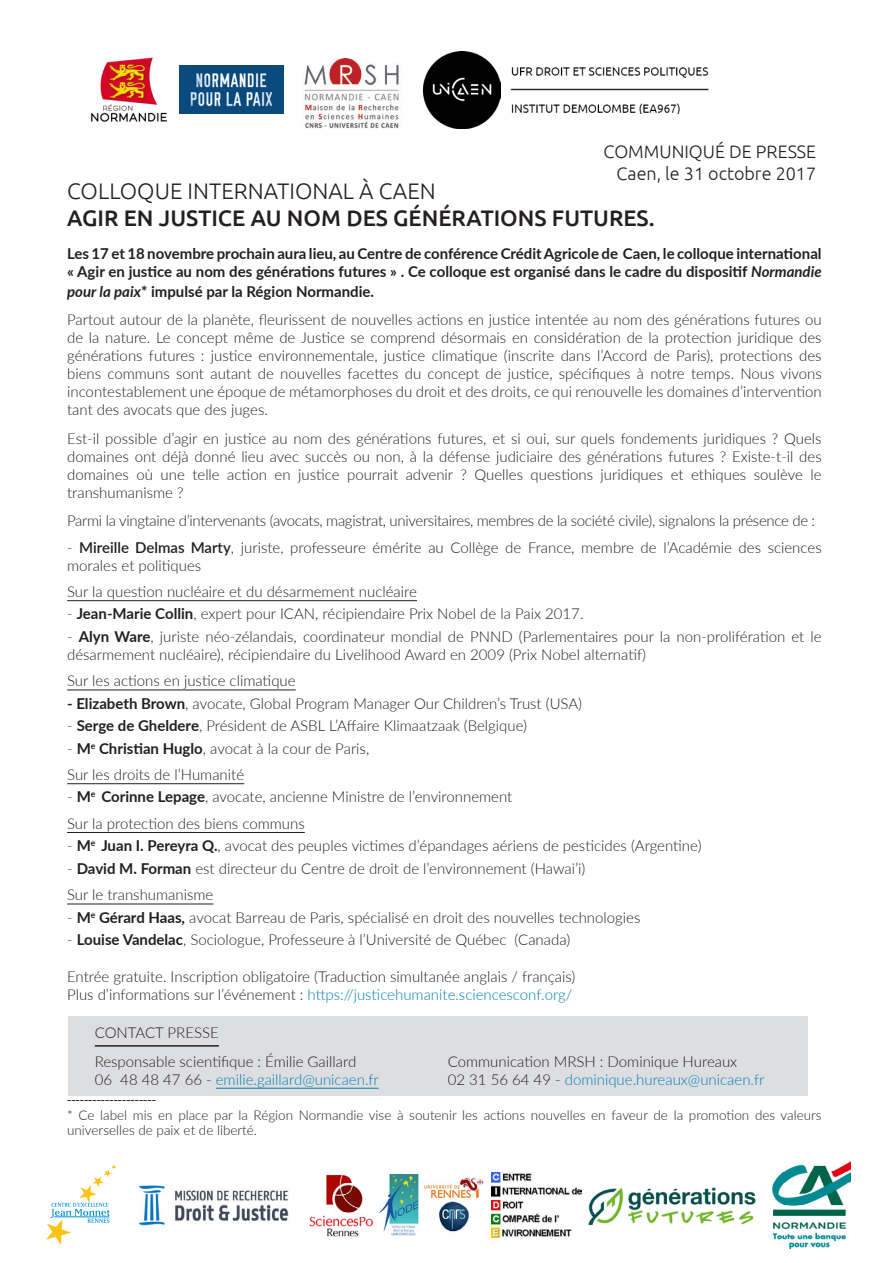
<style>
.page{position:relative;width:893px;height:1263px;background:#fff}
.page>*{position:absolute;margin:0;border:0;box-sizing:border-box;transform-origin:0 0}
.t1{font:500 22.5px "Ubuntu";color:#231f20}
.t2{font:300 22.5px "Ubuntu";color:#231f20}
.t3{font:300 18px "Ubuntu";color:#231f20}
.t4{font:300 15px/18px "Lato";color:#231f20;text-align:justify}
.t5{font:700 15px/18px "Lato";color:#231f20}
.t6{font:300 15px "Lato";color:#007eb7}
.t7{font:300 15px "Lato";letter-spacing:-.02em;color:#231f20}
.t8{font:300 15px "Ubuntu";color:#231f20}
.t9{font:300 13.5px/15px "Lato";color:#231f20}
.s1{font-style:italic}
.s2{font-weight:600}
.s3{font-weight:700}
.s4{color:#231f20}
</style>
<div class="page">
<hr style="left:67px;top:600px;width:350px;height:1px;background:#231f20">
<hr style="left:67px;top:690px;width:229px;height:1px;background:#231f20">
<hr style="left:67px;top:783px;width:177px;height:1px;background:#231f20">
<hr style="left:67px;top:832px;width:238px;height:1px;background:#231f20">
<hr style="left:67px;top:904px;width:146px;height:1px;background:#231f20">
<img style="left:304px;top:58px;width:95px;height:71px">
<img style="left:180px;top:66px;width:103px;height:48px">
<img style="left:90px;top:57px;width:78px;height:65px">
<img style="left:423px;top:51px;width:77px;height:77px">
<img style="left:510px;top:67px;width:199px;height:47px">
<img style="left:773px;top:1161px;width:77px;height:88px">
<svg style="left:46px;top:1165px;width:70px;height:80px"></svg>
<img style="left:492px;top:1173px;width:89px;height:64px">
<img style="left:380px;top:1174px;width:104px;height:61px">
<img style="left:588px;top:1187px;width:168px;height:39px">
<img style="left:310px;top:1174px;width:64px;height:63px">
<img style="left:139px;top:1185px;width:150px;height:41px">
<div style="left:68px;top:1017px;width:740px;height:79px;background:#dddee0"></div>
<hr style="left:95px;top:1045px;width:124px;height:1px;background:#231f20">
<hr style="left:216px;top:1088px;width:163px;height:1px;background:#007eb7">
<p class="t3" style="left:604px;top:141px;width:214px">COMMUNIQUÉ DE PRESSE</p>
<p class="t3" style="left:616px;top:162px;width:201px">Caen, le 31 octobre 2017</p>
<p class="t2" style="left:67px;top:178px;width:370px">COLLOQUE INTERNATIONAL À CAEN</p>
<p class="t1" style="left:67px;top:204px;width:589px">AGIR EN JUSTICE AU NOM DES GÉNÉRATIONS FUTURES.</p>
<p class="t5" style="left:67px;top:244px;width:756px">Les 17 et 18 novembre prochain aura lieu, au Centre de conférence Crédit Agricole de Caen, le colloque international « Agir en justice au nom des générations futures » . Ce colloque est organisé dans le cadre du dispositif <span class="s1">Normandie</span></p>
<p class="t5" style="left:67px;top:281px;width:308px"><span class="s1">pour la paix</span>* impulsé par la Région Normandie.</p>
<p class="t4" style="left:67px;top:310px;width:756px">Partout autour de la planète, fleurissent de nouvelles actions en justice intentée au nom des générations futures ou de la nature. Le concept même de Justice se comprend désormais en considération de la protection juridique des générations futures : justice environnementale, justice climatique (inscrite dans l’Accord de Paris), protections des biens communs sont autant de nouvelles facettes du concept de justice, spécifiques à notre temps. Nous vivons incontestablement une époque de métamorphoses du droit et des droits, ce qui renouvelle les domaines d’intervention tant des avocats que des juges.</p>
<p class="t4" style="left:67px;top:429px;width:756px">Est-il possible d’agir en justice au nom des générations futures, et si oui, sur quels fondements juridiques ? Quels domaines ont déjà donné lieu avec succès ou non, à la défense judiciaire des générations futures ? Existe-t-il des domaines où une telle action en justice pourrait advenir ? Quelles questions juridiques et ethiques soulève le transhumanisme ?</p>
<p class="t7" style="left:67px;top:510px;width:750px">Parmi la vingtaine d’intervenants (avocats, magistrat, universitaires, membres de la société civile), signalons la présence de :</p>
<p class="t4" style="left:67px;top:538px;width:756px">- <span class="s2">Mireille Delmas Marty</span>, juriste, professeure émérite au Collège de France, membre de l’Académie des sciences morales et politiques</p>
<p class="t4" style="left:67px;top:582px;width:351px">Sur la question nucléaire et du désarmement nucléaire</p>
<p class="t4" style="left:67px;top:604px;width:518px">- <span class="s3">Jean-Marie Collin</span>, expert pour ICAN, récipiendaire Prix Nobel de la Paix 2017.</p>
<p class="t4" style="left:67px;top:627px;width:756px">- <span class="s3">Alyn Ware</span>, juriste néo-zélandais, coordinateur mondial de PNND (Parlementaires pour la non-prolifération et le désarmement nucléaire), récipiendaire du Livelihood Award en 2009 (Prix Nobel alternatif)</p>
<p class="t4" style="left:67px;top:671px;width:230px">Sur les actions en justice climatique</p>
<p class="t4" style="left:67px;top:694px;width:517px"><span class="s3">- Elizabeth Brown</span>, avocate, Global Program Manager Our Children’s Trust (USA)</p>
<p class="t4" style="left:67px;top:716px;width:461px">- <span class="s3">Serge de Gheldere</span>, Président de ASBL L’Affaire Klimaatzaak (Belgique)</p>
<p class="t4" style="left:67px;top:739px;width:304px">- <span class="s3">M</span><sup>e</sup> <span class="s3">Christian Huglo</span>, avocat à la cour de Paris,</p>
<p class="t4" style="left:67px;top:765px;width:179px">Sur les droits de l’Humanité</p>
<p class="t4" style="left:67px;top:787px;width:447px">- <span class="s3">M</span><sup>e</sup> <span class="s3">Corinne Lepage</span>, avocate, ancienne Ministre de l’environnement</p>
<p class="t4" style="left:67px;top:814px;width:239px">Sur la protection des biens communs</p>
<p class="t4" style="left:67px;top:836px;width:636px">- <span class="s3">M</span><sup>e</sup> <span class="s3">Juan I. Pereyra Q.</span>, avocat des peuples victimes d’épandages aériens de pesticides (Argentine)</p>
<p class="t4" style="left:67px;top:859px;width:520px">- <span class="s3">David M. Forman</span> est directeur du Centre de droit de l’environnement (Hawai’i)</p>
<p class="t4" style="left:67px;top:885px;width:148px">Sur le transhumanisme</p>
<p class="t4" style="left:67px;top:908px;width:575px">- <span class="s3">M</span><sup>e</sup> <span class="s3">Gérard Haas,</span> avocat Barreau de Paris, spécialisé en droit des nouvelles technologies</p>
<p class="t4" style="left:67px;top:930px;width:505px">- <span class="s3">Louise Vandelac</span>, Sociologue, Professeure à l’Université de Québec (Canada)</p>
<p class="t4" style="left:67px;top:967px;width:510px">Entrée gratuite. Inscription obligatoire (Traduction simultanée anglais / français)</p>
<p class="t6" style="left:67px;top:984px;width:507px"><span class="s4">Plus d’informations sur l’événement :</span> https://justicehumanite.sciencesconf.org/</p>
<p class="t4" style="left:95px;top:1023px;width:126px">CONTACT PRESSE</p>
<p class="t4" style="left:95px;top:1052px;width:263px">Responsable scientifique : Émilie Gaillard</p>
<p class="t6" style="left:95px;top:1069px;width:286px"><span class="s4">06 48 48 47 66 -</span> emilie.gaillard@unicaen.fr</p>
<p class="t4" style="left:448px;top:1052px;width:291px">Communication MRSH : Dominique Hureaux</p>
<p class="t6" style="left:448px;top:1069px;width:318px"><span class="s4">02 31 56 64 49 -</span> dominique.hureaux@unicaen.fr</p>
<p class="t8" style="left:67px;top:1091px;width:90px">---------------------</p>
<p class="t9" style="left:67px;top:1107px;width:756px">* Ce label mis en place par la Région Normandie vise à soutenir les actions nouvelles en faveur de la promotion des valeurs universelles de paix et de liberté.</p>
</div>
